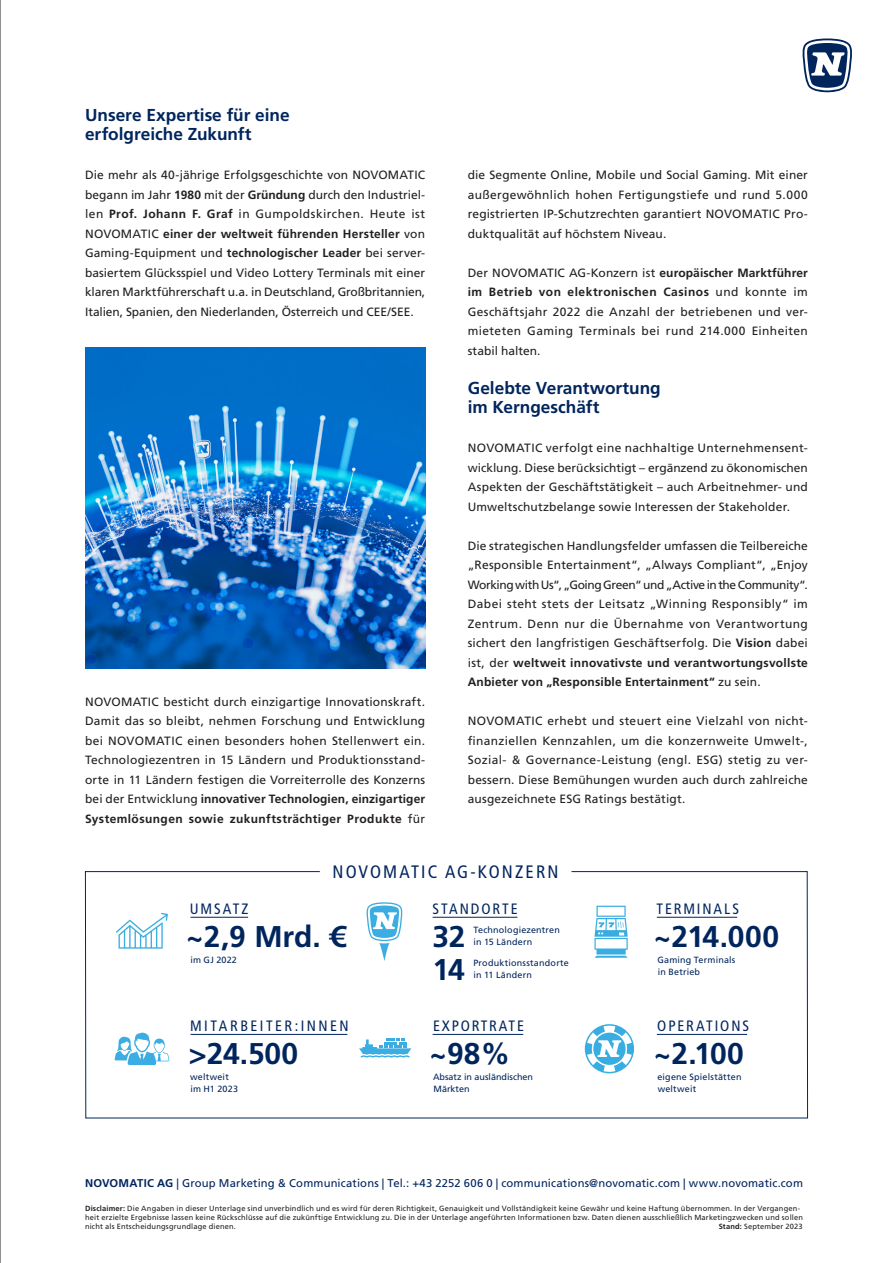
<style>
.page{position:relative;width:893px;height:1263px;background:#fff}
.page>*{position:absolute;margin:0;border:0;box-sizing:border-box;transform-origin:0 0}
.t1{font:700 30px/33px "Frutiger LT Std";letter-spacing:-.005em;color:#00255d}
.t2{font:condensed 18px "Frutiger LT Std";letter-spacing:.12em;color:#00255d}
.t3{font:700 17.25px/19.5px "Frutiger LT Std";color:#00255d}
.t4{font:condensed 15px "Frutiger LT Std";letter-spacing:.13em;color:#00255d}
.t5{font:condensed 15px "Frutiger LT Std";letter-spacing:.165em;color:#00255d}
.t6{font:12px/19.5px "Frutiger LT Std";letter-spacing:.01em;color:#231f20;text-align:justify}
.t7{font:11.25px "Frutiger LT Std";letter-spacing:.015em;color:#00255d}
.t8{font:9px/12px "Frutiger LT Std";letter-spacing:.02em;color:#00255d}
.t9{font:9px/12px "Frutiger LT Std";color:#00255d}
.t10{font:7.5px/9px "Frutiger LT Std";letter-spacing:.02em;color:#231f20}
.s1{font-weight:700}
</style>
<div class="page">
<hr style="left:0;top:0;width:1px;height:1263px;background:#231f20">
<svg style="left:85px;top:871px;width:723px;height:248px"></svg>
<hr style="left:190px;top:917px;width:58px;height:1px;background:#00255d">
<hr style="left:657px;top:917px;width:80px;height:1px;background:#00255d">
<hr style="left:657px;top:1034px;width:90px;height:1px;background:#00255d">
<hr style="left:433px;top:1034px;width:90px;height:1px;background:#00255d">
<hr style="left:190px;top:1034px;width:157px;height:1px;background:#00255d">
<hr style="left:433px;top:917px;width:84px;height:1px;background:#00255d">
<div style="left:116px;top:902px;width:52px;height:59px;background:#fff"></div>
<svg style="left:116px;top:913px;width:52px;height:36px"></svg>
<div style="left:115px;top:1019px;width:54px;height:61px;background:#fff"></div>
<svg style="left:115px;top:1033px;width:54px;height:32px"></svg>
<div style="left:359px;top:1019px;width:52px;height:59px;background:#fff"></div>
<svg style="left:359px;top:1038px;width:52px;height:19px"></svg>
<div style="left:584px;top:1021px;width:50px;height:56px;background:#fff"></div>
<svg style="left:585px;top:1024px;width:49px;height:49px"></svg>
<div style="left:359px;top:902px;width:52px;height:59px;background:#fff"></div>
<svg style="left:366px;top:902px;width:37px;height:59px"></svg>
<div style="left:588px;top:905px;width:48px;height:53px;background:#fff"></div>
<svg style="left:594px;top:906px;width:34px;height:52px"></svg>
<svg style="left:802px;top:38px;width:50px;height:54px"></svg>
<img style="left:85px;top:348px;width:340px;height:321px">
<h3 class="t3" style="left:85px;top:105px;width:206px">Unsere Expertise für eine erfolgreiche Zukunft</h3>
<p class="t6" style="left:85px;top:165px;width:342px">Die mehr als 40-jährige Erfolgsgeschichte von NOVOMATIC begann im Jahr <span class="s1">1980</span> mit der <span class="s1">Gründung</span> durch den Industriel&shy;len <span class="s1">Prof. Johann F. Graf</span> in Gumpoldskirchen. Heute ist NOVOMATIC <span class="s1">einer der weltweit führenden Hersteller</span> von Gaming-Equipment und <span class="s1">technologischer Leader</span> bei server&shy;basiertem Glücksspiel und Video Lottery Terminals mit einer klaren Marktführerschaft u.a. in Deutschland, Großbritannien, Italien, Spanien, den Niederlanden, Österreich und CEE/SEE.</p>
<p class="t6" style="left:85px;top:692px;width:342px">NOVOMATIC besticht durch einzigartige Innovationskraft.<br>Damit das so bleibt, nehmen Forschung und Entwicklung bei NOVOMATIC einen besonders hohen Stellenwert ein.<br>Technologiezentren in 15 Ländern und Produktionsstand&shy;orte in 11 Ländern festigen die Vorreiterrolle des Konzerns bei der Entwicklung <span class="s1">innovativer Technologien, einzigartiger Systemlösungen sowie zukunftsträchtiger Produkte</span> für</p>
<p class="t6" style="left:468px;top:165px;width:342px">die Segmente Online, Mobile und Social Gaming. Mit einer außergewöhnlich hohen Fertigungstiefe und rund 5.000 registrierten IP-Schutzrechten garantiert NOVOMATIC Pro&shy;duktqualität auf höchstem Niveau.</p>
<p class="t6" style="left:468px;top:263px;width:342px">Der NOVOMATIC AG-Konzern ist <span class="s1">europäischer Marktführer im Betrieb von elektronischen Casinos</span> und konnte im Geschäftsjahr 2022 die Anzahl der betriebenen und ver&shy;mieteten Gaming Terminals bei rund 214.000 Einheiten stabil halten.</p>
<h3 class="t3" style="left:468px;top:378px;width:195px">Gelebte Verantwortung im Kerngeschäft</h3>
<p class="t6" style="left:468px;top:438px;width:342px">NOVOMATIC verfolgt eine nachhaltige Unternehmensent&shy;wicklung. Diese berücksichtigt – ergänzend zu ökonomischen Aspekten der Geschäftstätigkeit – auch Arbeitnehmer- und Umweltschutzbelange sowie Interessen der Stakeholder.</p>
<p class="t6" style="left:468px;top:536px;width:342px">Die strategischen Handlungsfelder umfassen die Teilbereiche „Responsible Entertainment“, „Always Compliant“, „Enjoy Working with Us“, „Going Green“ und „Active in the Community“.<br>Dabei steht stets der Leitsatz „Winning Responsibly“ im Zentrum. Denn nur die Übernahme von Verantwortung sichert den langfristigen Geschäftserfolg. Die <span class="s1">Vision</span> dabei ist, der <span class="s1">weltweit innovativste und verantwortungsvollste Anbieter von „Responsible Entertainment“</span> zu sein.</p>
<p class="t6" style="left:468px;top:711px;width:342px">NOVOMATIC erhebt und steuert eine Vielzahl von nicht&shy;finanziellen Kennzahlen, um die konzernweite Umwelt-, Sozial- &amp; Governance-Leistung (engl. ESG) stetig zu ver&shy;bessern. Diese Bemühungen wurden auch durch zahlreiche ausgezeichnete ESG Ratings bestätigt.</p>
<h2 class="t2" style="left:333px;top:861px;width:228px">NOVOMATIC AG-KONZERN</h2>
<p class="t4" style="left:190px;top:899px;width:60px">UMSATZ</p>
<h1 class="t1" style="left:186px;top:920px;width:161px">~2,9 Mrd. €</h1>
<p class="t8" style="left:190px;top:954px;width:48px">im GJ 2022</p>
<p class="t5" style="left:190px;top:1017px;width:160px">MITARBEITER:INNEN</p>
<h1 class="t1" style="left:189px;top:1037px;width:111px">&gt;24.500</h1>
<p class="t8" style="left:190px;top:1071px;width:49px">weltweit im H1 2023</p>
<p class="t4" style="left:433px;top:899px;width:87px">STANDORTE</p>
<h1 class="t1" style="left:433px;top:920px;width:34px">32<br>14</h1>
<p class="t8" style="left:473px;top:924px;width:88px">Technologiezentren in 15 Ländern</p>
<p class="t8" style="left:473px;top:957px;width:97px">Produktionsstandorte in 11 Ländern</p>
<p class="t4" style="left:433px;top:1017px;width:92px">EXPORTRATE</p>
<h1 class="t1" style="left:429px;top:1037px;width:83px">~98%</h1>
<p class="t9" style="left:433px;top:1071px;width:102px">Absatz in ausländischen<br>Märkten</p>
<p class="t4" style="left:656px;top:899px;width:84px">TERMINALS</p>
<h1 class="t1" style="left:653px;top:920px;width:127px">~214.000</h1>
<p class="t8" style="left:657px;top:954px;width:79px">Gaming Terminals in Betrieb</p>
<p class="t4" style="left:657px;top:1017px;width:93px">OPERATIONS</p>
<h1 class="t1" style="left:653px;top:1037px;width:92px">~2.100</h1>
<p class="t8" style="left:657px;top:1071px;width:86px">eigene Spielstätten weltweit</p>
<p class="t7" style="left:85px;top:1177px;width:719px"><span class="s1">NOVOMATIC AG</span> | Group Marketing &amp; Communications | Tel.: +43 2252 606 0 | communications@novomatic.com | www.novomatic.com</p>
<p class="t10" style="left:85px;top:1204px;width:719px"><span class="s1">Disclaimer:</span> Die Angaben in dieser Unterlage sind unverbindlich und es wird für deren Richtigkeit, Genauigkeit und Vollständigkeit keine Gewähr und keine Haftung übernommen. In der Vergangen&shy;heit erzielte Ergebnisse lassen keine Rückschlüsse auf die zukünftige Entwicklung zu. Die in der Unterlage angeführten Informationen bzw. Daten dienen ausschließlich Marketingzwecken und sollen nicht als Entscheidungsgrundlage dienen.</p>
<p class="t10" style="left:719px;top:1222px;width:86px"><span class="s1">Stand:</span> September 2023</p>
</div>
